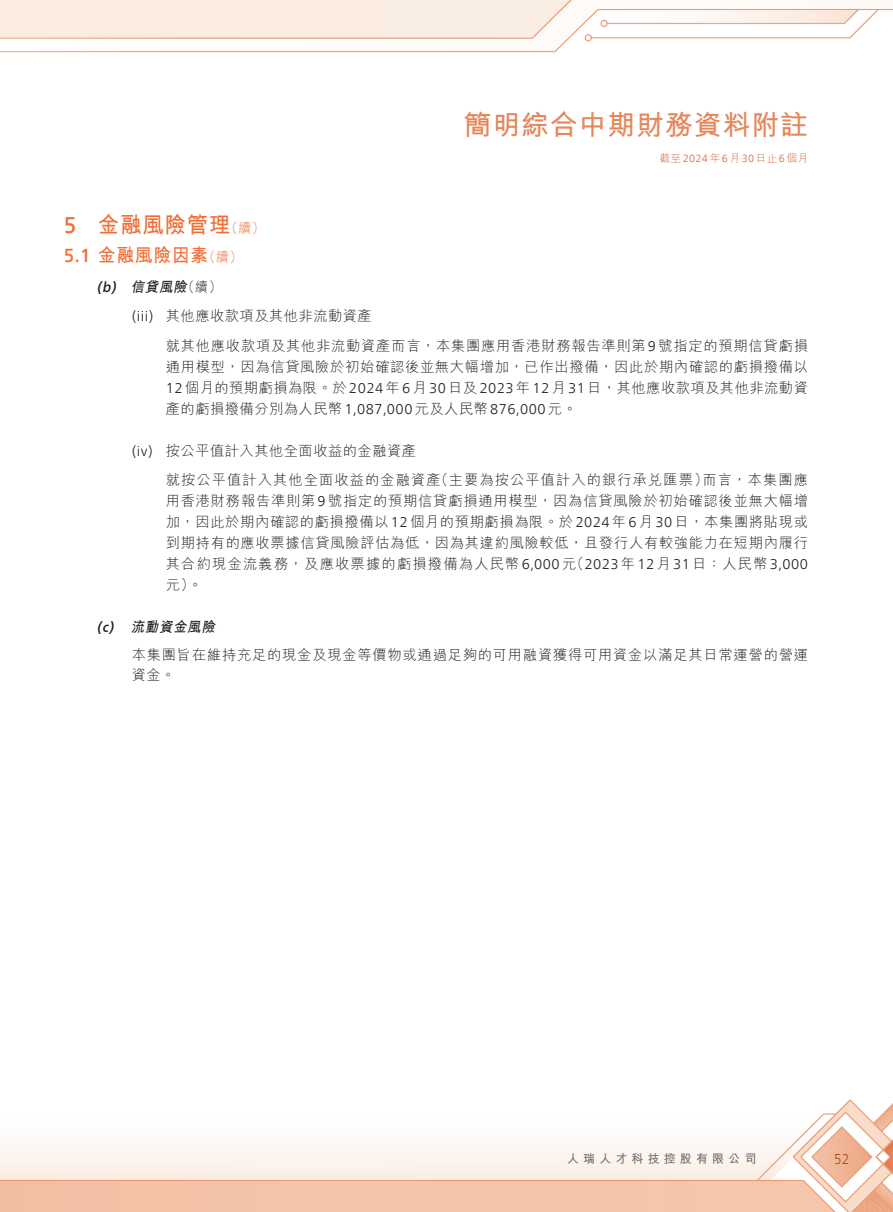
<style>
.page{position:relative;width:893px;height:1212px;background:#fff}
.page>*{position:absolute;margin:0;border:0;box-sizing:border-box;transform-origin:0 0}
.t1{font:700 27.75px "M Hei HK";letter-spacing:.035em;color:#e5865b}
._3__標題{font:700 22.5px "M Hei HK";letter-spacing:.04em;color:#f26d35;scale:.95 1}
._3__標題-2{font:500 22.5px "Frutiger Neue LT Com";color:#f26d35;scale:.95 1}
._4__副標題{font:700 18.75px "M Hei HK";letter-spacing:.04em;color:#f26d35;scale:.95 1}
._1__內文{font:300 14.25px/21px "M Hei HK";letter-spacing:.055em;color:#231f20}
._1__內文-2{font:300 14.25px "M Hei HK";letter-spacing:.035em;color:#231f20}
._1__內文-3{font:300 14.25px "M Hei HK";letter-spacing:.075em;color:#231f20}
._5__副副標題{font:italic 700 14.25px "M Hei HK";color:#231f20;scale:.95 1}
._1__內文-4{font:300 14.25px "Frutiger Neue LT Com";color:#231f20}
._5__副副標題-2{font:italic 500 14.25px "Frutiger Neue LT Com";color:#231f20;scale:.95 1}
.t2{font:300 14.25px "Frutiger Neue LT Com";color:#a0461d;scale:.9 1}
._3__標題-3{font:300 13.5px "M Hei HK";color:#f26d35;scale:.95 1}
._4__副標題-2{font:300 13.5px "M Hei HK";color:#f26d35;scale:.95 1}
._5__副副標題-3{font:300 13.5px "M Hei HK";color:#231f20;scale:.95 1}
.t3{font:700 12px "M Hei HK";letter-spacing:.345em;color:#6c6d70}
.t4{font:300 10.5px "M Hei HK";color:#db6230}
.s1{font-family:"Frutiger Neue LT Com";font-weight:500}
.s2{font-family:"Frutiger Neue LT Com"}
</style>
<div class="page">
<img style="left:1px;top:0;width:892px;height:1212px">
<p class="_3__標題-2" style="left:64px;top:211px;width:15px">5</p>
<p class="_3__標題" style="left:98px;top:208px;width:141px">金融風險管理</p>
<p class="_3__標題-3" style="left:225px;top:221px;width:43px">（續(</p>
<p class="_4__副標題" style="left:64px;top:242px;width:154px"><span class="s1">5.1</span> 金融風險因素</p>
<p class="_5__副副標題-3" style="left:182px;top:280px;width:43px">（續(</p>
<p class="_4__副標題-2" style="left:203px;top:250px;width:43px">（續(</p>
<p class="_5__副副標題" style="left:131px;top:276px;width:64px">信貸風險</p>
<p class="_5__副副標題-2" style="left:97px;top:278px;width:19px">b(</p>
<p class="_5__副副標題-2" style="left:111px;top:278px;width:10px">)</p>
<p class="_1__內文-4" style="left:132px;top:308px;width:23px">(iii)</p>
<p class="_1__內文-2" style="left:166px;top:309px;width:207px">其他應收款項及其他非流動資產</p>
<h1 class="t1" style="left:464px;top:104px;width:346px">簡明綜合中期財務資料附註</h1>
<p class="t4" style="left:660px;top:152px;width:150px">截至<span class="s2">2024</span>年<span class="s2">6</span>月<span class="s2">30</span>日止<span class="s2">6</span>個月</p>
<p class="_5__副副標題-2" style="left:97px;top:619px;width:17px">c(</p>
<p class="_5__副副標題-2" style="left:109px;top:619px;width:10px">)</p>
<p class="_1__內文-4" style="left:132px;top:442px;width:22px">(iv)</p>
<p class="_1__內文" style="left:166px;top:335px;width:644px;text-align:justify">就其他應收款項及其他非流動資產而言，本集團應用香港財務報告準則第<span class="s2">9</span>號指定的預期信貸虧損通用模型，因為信貸風險於初始確認後並無大幅增加，已作出撥備，因此於期內確認的虧損撥備以<span class="s2">12</span>個月的預期虧損為限。於<span class="s2">2024</span>年<span class="s2">6</span>月<span class="s2">30</span>日及<span class="s2">2023</span>年<span class="s2">12</span>月<span class="s2">31</span>日，其他應收款項及其他非流動資產的虧損撥備分別為人民幣<span class="s2">1,087,000</span>元及人民幣<span class="s2">876,000</span>元。</p>
<p class="_1__內文-2" style="left:166px;top:443px;width:252px">按公平值計入其他全面收益的金融資產</p>
<p class="_1__內文-3" style="left:434px;top:473px;width:276px">（主要為按公平值計入的銀行承兌匯票）</p>
<p class="_1__內文" style="left:702px;top:469px;width:107px">而言，本集團應</p>
<p class="_1__內文" style="left:166px;top:469px;width:644px">就按公平值計入其他全面收益的金融資產<br>用香港財務報告準則第<span class="s2">9</span>號指定的預期信貸虧損通用模型，因為信貸風險於初始確認後並無大幅增加，因此於期內確認的虧損撥備以<span class="s2">12</span>個月的預期虧損為限。於<span class="s2">2024</span>年<span class="s2">6</span>月<span class="s2">30</span>日，本集團將貼現或到期持有的應收票據信貸風險評估為低，因為其違約風險較低，且發行人有較強能力在短期內履行其合約現金流義務，及應收票據的虧損撥備為人民幣<span class="s2">6,000</span> （元 <span class="s2">2023</span>年<span class="s2">12</span>月<span class="s2">31</span>日：人民幣<span class="s2">3,000</span>元。(</p>
<p class="_5__副副標題" style="left:131px;top:617px;width:93px">流動資金風險</p>
<p class="_1__內文" style="left:132px;top:645px;width:678px;line-height:19.5px">本集團旨在維持充足的現金及現金等價物或通過足夠的可用融資獲得可用資金以滿足其日常運營的營運資金。</p>
<p class="t3" style="left:567px;top:1150px;width:191px">人瑞人才科技控股有限公司</p>
<p class="t2" style="left:834px;top:1150px;width:18px">52</p>
</div>
